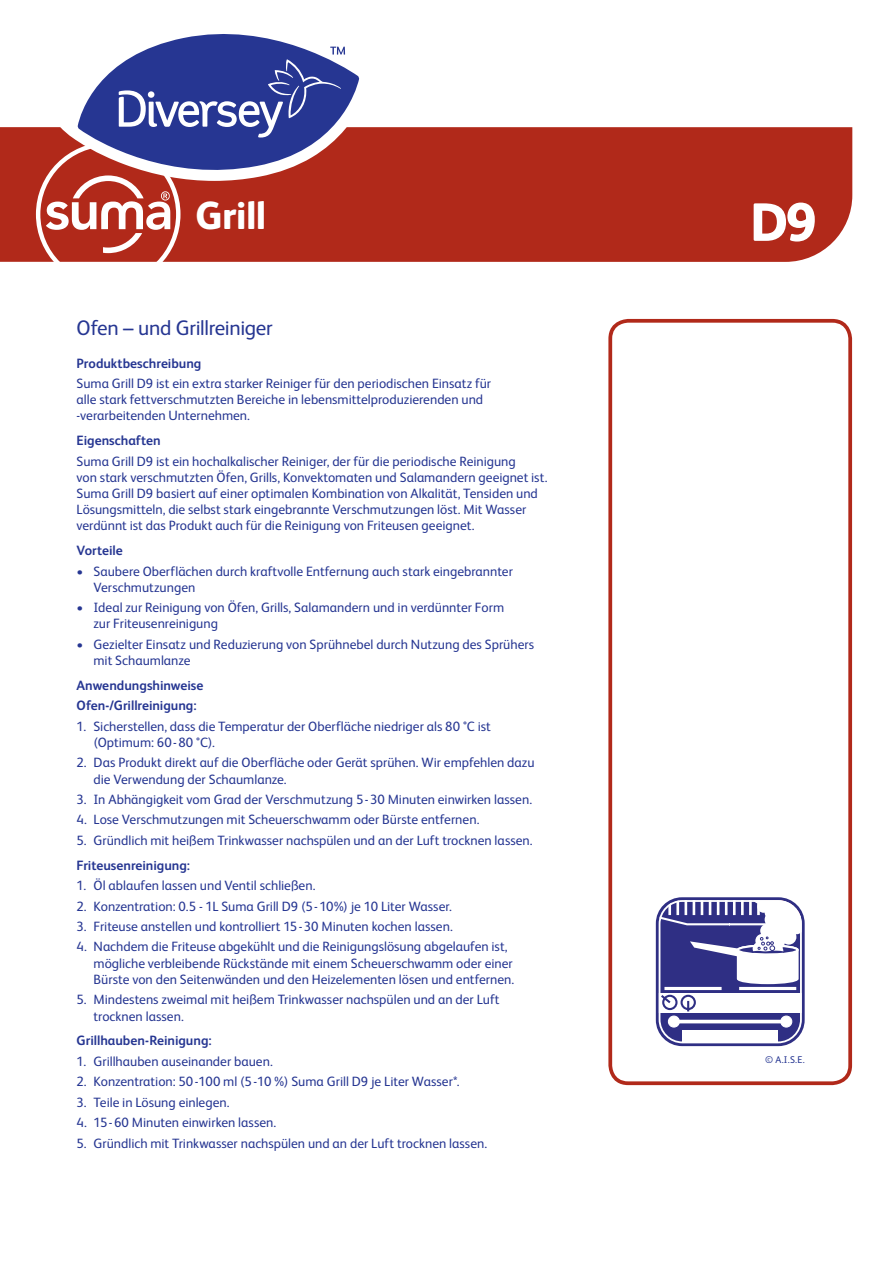
<style>
.page{position:relative;width:893px;height:1263px;background:#fff}
.page>*{position:absolute;margin:0;border:0;box-sizing:border-box;transform-origin:0 0}
.t1{font:800 54px "FS Albert Pro";color:#fff}
.t2{font:800 39px "FS Albert Pro";letter-spacing:-.02em;color:#fff}
.Product_Description{font:21px "FS Albert Pro";letter-spacing:-.015em;color:#263692}
.Maintext{font:13.5px/16.2px "FS Albert Pro";color:#263692}
.Maintext_bold{font:700 13.5px "FS Albert Pro";letter-spacing:-.005em;color:#263692}
.Subheads{font:700 13.5px "FS Albert Pro";color:#263692}
.t3{font:9.75px "FS Albert Pro";color:#263692}
</style>
<div class="page">
<div style="left:0;top:127px;width:852px;height:135px;background:#b1291a"></div>
<svg style="left:608px;top:319px;width:244px;height:766px"></svg>
<svg style="left:656px;top:897px;width:149px;height:149px"></svg>
<svg style="left:359px;top:78px;width:15px;height:103px;fill:#b1291a"></svg>
<svg style="left:153px;top:34px;width:206px;height:148px"></svg>
<svg style="left:36px;top:47px;width:309px;height:215px"></svg>
<p class="t2" style="left:196px;top:185px;width:72px">Grill</p>
<p class="Product_Description" style="left:77px;top:313px;width:198px">Ofen – und Grillreiniger</p>
<p class="Subheads" style="left:77px;top:353px;width:126px">Produktbeschreibung</p>
<p class="Maintext" style="left:77px;top:374px;width:416px">Suma Grill D9 ist ein extra starker Reiniger für den periodischen Einsatz für alle stark fettverschmutzten Bereiche in lebensmittelproduzierenden und -verarbeitenden Unternehmen.</p>
<p class="Subheads" style="left:77px;top:431px;width:86px">Eigenschaften</p>
<p class="Maintext" style="left:77px;top:452px;width:472px">Suma Grill D9 ist ein hochalkalischer Reiniger, der für die periodische Reinigung<br>von stark verschmutzten Öfen, Grills, Konvektomaten und Salamandern geeignet ist.<br>Suma Grill D9 basiert auf einer optimalen Kombination von Alkalität, Tensiden und Lösungsmitteln, die selbst stark eingebrannte Verschmutzungen löst. Mit Wasser verdünnt ist das Produkt auch für die Reinigung von Friteusen geeignet.</p>
<p class="Subheads" style="left:77px;top:541px;width:48px">Vorteile</p>
<p class="Maintext" style="left:94px;top:562px;width:421px;text-indent:-17px">• Saubere Oberflächen durch kraftvolle Entfernung auch stark eingebrannter<br>Verschmutzungen</p>
<p class="Maintext" style="left:94px;top:598px;width:412px;text-indent:-17px">• Ideal zur Reinigung von Öfen, Grills, Salamandern und in verdünnter Form zur Friteusenreinigung</p>
<p class="Maintext" style="left:94px;top:635px;width:442px;text-indent:-17px">• Gezielter Einsatz und Reduzierung von Sprühnebel durch Nutzung des Sprühers mit Schaumlanze</p>
<p class="Subheads" style="left:77px;top:676px;width:128px">Anwendungshinweise</p>
<p class="Maintext_bold" style="left:77px;top:696px;width:122px">Ofen-/Grillreinigung:</p>
<p class="Maintext" style="left:94px;top:717px;width:399px;text-indent:-17px">1. Sicherstellen, dass die Temperatur der Oberfläche niedriger als 80 °C ist (Optimum: 60-80 °C).</p>
<p class="Maintext" style="left:94px;top:754px;width:443px;text-indent:-17px">2. Das Produkt direkt auf die Oberfläche oder Gerät sprühen. Wir empfehlen dazu die Verwendung der Schaumlanze.</p>
<p class="Maintext" style="left:77px;top:790px;width:457px">3. In Abhängigkeit vom Grad der Verschmutzung 5-30 Minuten einwirken lassen.</p>
<p class="Maintext" style="left:77px;top:811px;width:404px">4. Lose Verschmutzungen mit Scheuerschwamm oder Bürste entfernen.</p>
<p class="Maintext" style="left:77px;top:831px;width:458px">5. Gründlich mit heißem Trinkwasser nachspülen und an der Luft trocknen lassen.</p>
<p class="Maintext_bold" style="left:77px;top:855px;width:115px">Friteusenreinigung:</p>
<p class="Maintext" style="left:77px;top:876px;width:240px">1. Öl ablaufen lassen und Ventil schließen.</p>
<p class="Maintext" style="left:77px;top:897px;width:377px">2. Konzentration: 0.5 - 1L Suma Grill D9 (5-10%) je 10 Liter Wasser.</p>
<p class="Maintext" style="left:77px;top:917px;width:378px">3. Friteuse anstellen und kontrolliert 15-30 Minuten kochen lassen.</p>
<p class="Maintext" style="left:94px;top:938px;width:422px;text-indent:-17px">4. Nachdem die Friteuse abgekühlt und die Reinigungslösung abgelaufen ist, mögliche verbleibende Rückstände mit einem Scheuerschwamm oder einer<br>Bürste von den Seitenwänden und den Heizelementen lösen und entfernen.</p>
<p class="Maintext" style="left:94px;top:990px;width:408px;text-indent:-17px">5. Mindestens zweimal mit heißem Trinkwasser nachspülen und an der Luft trocknen lassen.</p>
<p class="Maintext_bold" style="left:77px;top:1031px;width:137px">Grillhauben-Reinigung:</p>
<p class="Maintext" style="left:77px;top:1052px;width:198px">1. Grillhauben auseinander bauen.</p>
<p class="Maintext" style="left:77px;top:1072px;width:385px">2. Konzentration: 50-100 ml (5-10 %) Suma Grill D9 je Liter Wasser*.</p>
<p class="Maintext" style="left:77px;top:1093px;width:155px">3. Teile in Lösung einlegen.</p>
<p class="Maintext" style="left:77px;top:1113px;width:201px">4. 15-60 Minuten einwirken lassen.</p>
<p class="Maintext" style="left:77px;top:1134px;width:412px">5. Gründlich mit Trinkwasser nachspülen und an der Luft trocknen lassen.</p>
<p class="t1" style="left:750px;top:180px;width:68px">D9</p>
<p class="t3" style="left:765px;top:1053px;width:41px">© A.I.S.E.</p>
</div>
